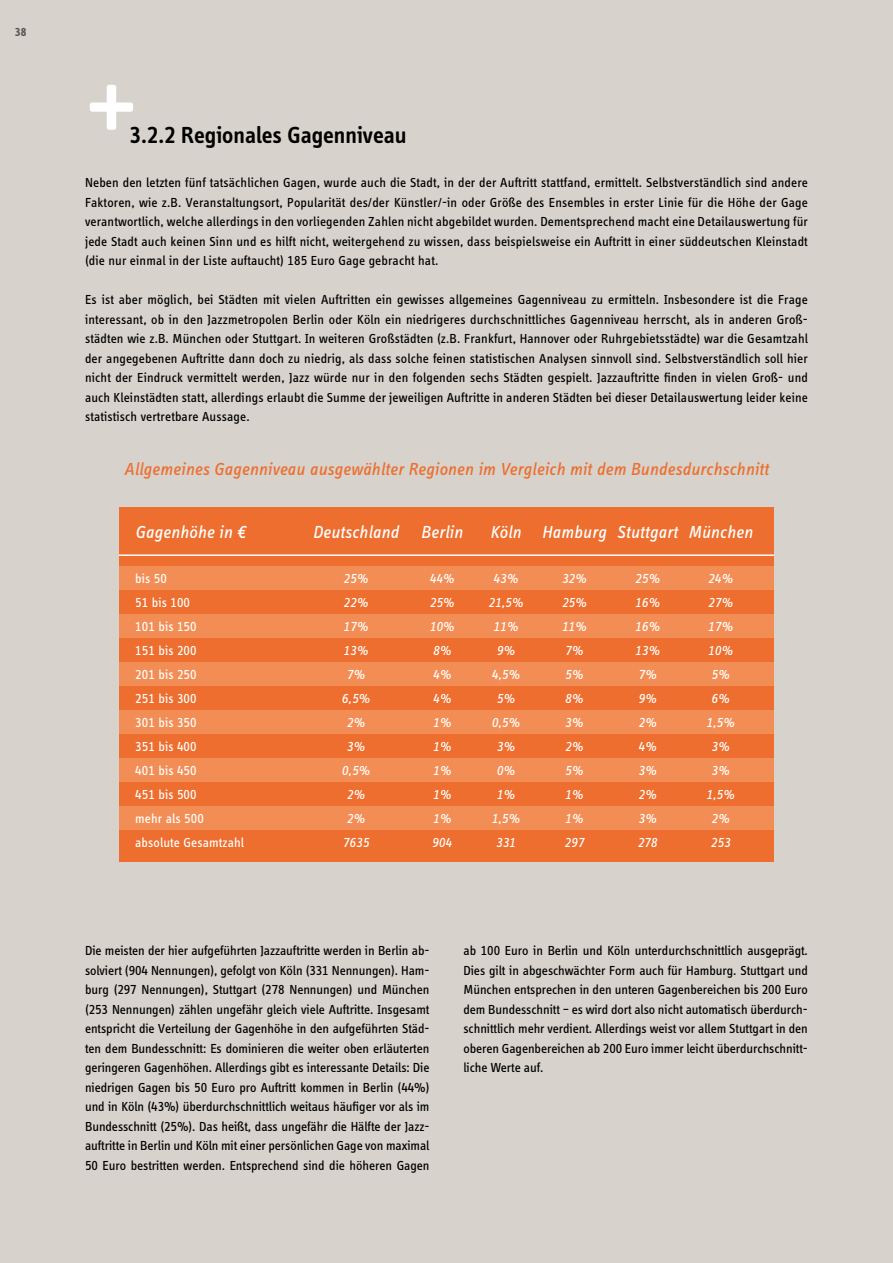
<style>
.page{position:relative;width:893px;height:1263px;background:#d7d2cb}
.page>*{position:absolute;margin:0;border:0;box-sizing:border-box;transform-origin:0 0}
.t1{font:103.2px "Info Disp Semibold Tf";color:#fff}
.t2{font:24px "Info Disp Semibold Tf";color:#000}
.t3{font:italic 18px "Info Disp Book Tf";letter-spacing:.01em;color:#ed6e2e}
.t4{font:italic 18px "Info Disp Book Tf";letter-spacing:.01em;color:#fff}
.t5{font:13.5px/19.5px "Info Disp Book Tf";color:#000;text-align:justify}
.t6{font:italic 13.5px/24px "Info Disp Book Tf";letter-spacing:.01em;color:#fff;text-align:center}
.t7{font:13.5px/24px "Info Disp Book Tf";letter-spacing:.01em;color:#fff}
.t8{font:700 12px "Info Disp";color:#575756}
</style>
<div class="page">
<div style="left:119px;top:507px;width:655px;height:355px;background:#ed6e2e"></div>
<div style="left:119px;top:566px;width:655px;height:24px;background:#f28e55"></div>
<div style="left:119px;top:614px;width:655px;height:24px;background:#f28e55"></div>
<div style="left:119px;top:662px;width:655px;height:24px;background:#f28e55"></div>
<div style="left:119px;top:710px;width:655px;height:24px;background:#f28e55"></div>
<div style="left:119px;top:758px;width:655px;height:24px;background:#f28e55"></div>
<div style="left:119px;top:806px;width:655px;height:24px;background:#f28e55"></div>
<hr style="left:119px;top:554px;width:655px;height:2px;background:#fff">
<p class="t8" style="left:15px;top:25px;width:13px">38</p>
<h1 class="t1" style="left:85px;top:50px;width:54px">+</h1>
<h2 class="t2" style="left:130px;top:121px;width:278px">3.2.2 Regionales Gagenniveau</h2>
<p class="t5" style="left:85px;top:173px;width:724px">Neben den letzten fünf tatsächlichen Gagen, wurde auch die Stadt, in der der Auftritt stattfand, ermittelt. Selbstverständlich sind andere Faktoren, wie z.B. Veranstaltungsort, Popularität des/der Künstler/-in oder Größe des Ensembles in erster Linie für die Höhe der Gage verantwortlich, welche allerdings in den vorliegenden Zahlen nicht abgebildet wurden. Dementsprechend macht eine Detailauswertung für jede Stadt auch keinen Sinn und es hilft nicht, weitergehend zu wissen, dass beispielsweise ein Auftritt in einer süddeutschen Kleinstadt (die nur einmal in der Liste auftaucht) 185 Euro Gage gebracht hat.</p>
<p class="t5" style="left:85px;top:290px;width:724px">Es ist aber möglich, bei Städten mit vielen Auftritten ein gewisses allgemeines Gagenniveau zu ermitteln. Insbesondere ist die Frage interessant, ob in den Jazzmetropolen Berlin oder Köln ein niedrigeres durchschnittliches Gagenniveau herrscht, als in anderen Groß&shy;städten wie z.B. München oder Stuttgart. In weiteren Großstädten (z.B. Frankfurt, Hannover oder Ruhrgebietsstädte) war die Gesamtzahl der angegebenen Auftritte dann doch zu niedrig, als dass solche feinen statistischen Analysen sinnvoll sind. Selbstverständlich soll hier nicht der Eindruck vermittelt werden, Jazz würde nur in den folgenden sechs Städten gespielt. Jazzauftritte finden in vielen Groß- und auch Kleinstädten statt, allerdings erlaubt die Summe der jeweiligen Auftritte in anderen Städten bei dieser Detailauswertung leider keine statistisch vertretbare Aussage.</p>
<h3 class="t3" style="left:124px;top:459px;width:646px">Allgemeines Gagenniveau ausgewählter Regionen im Vergleich mit dem Bundesdurchschnitt</h3>
<h3 class="t4" style="left:135px;top:522px;width:112px">Gagenhöhe in €</h3>
<p class="t7" style="left:135px;top:566px;width:110px">bis 50<br>51 bis 100<br>101 bis 150<br>151 bis 200<br>201 bis 250<br>251 bis 300<br>301 bis 350<br>351 bis 400<br>401 bis 450<br>451 bis 500<br>mehr als 500 absolute Gesamtzahl</p>
<h3 class="t4" style="left:313px;top:522px;width:87px">Deutschland</h3>
<p class="t6" style="left:342px;top:566px;width:30px">25%<br>22%<br>17%<br>13%<br>7%<br>6,5%<br>2%<br>3%<br>0,5%<br>2%<br>2%<br>7635</p>
<h3 class="t4" style="left:421px;top:522px;width:43px">Berlin</h3>
<p class="t6" style="left:429px;top:566px;width:26px;text-align:left">44%<br>25%<br>10%<br>8%<br>4%<br>4%<br>1%<br>1%<br>1%<br>1%<br>1%<br>904</p>
<h3 class="t4" style="left:490px;top:522px;width:33px">Köln</h3>
<p class="t6" style="left:488px;top:566px;width:36px">43%<br>21,5%<br>11%<br>9%<br>4,5%<br>5%<br>0,5%<br>3%<br>0%<br>1%<br>1,5%<br>331</p>
<h3 class="t4" style="left:542px;top:522px;width:66px">Hamburg</h3>
<p class="t6" style="left:562px;top:566px;width:26px;text-align:left">32%<br>25%<br>11%<br>7%<br>5%<br>8%<br>3%<br>2%<br>5%<br>1%<br>1%<br>297</p>
<h3 class="t4" style="left:617px;top:522px;width:62px">Stuttgart</h3>
<p class="t6" style="left:635px;top:566px;width:26px;text-align:left">25%<br>16%<br>16%<br>13%<br>7%<br>9%<br>2%<br>4%<br>3%<br>2%<br>3%<br>278</p>
<h3 class="t4" style="left:688px;top:522px;width:66px">München</h3>
<p class="t6" style="left:706px;top:566px;width:30px">24%<br>27%<br>17%<br>10%<br>5%<br>6%<br>1,5%<br>3%<br>3%<br>1,5%<br>2%<br>253</p>
<p class="t5" style="left:85px;top:941px;width:346px">Die meisten der hier aufgeführten Jazzauftritte werden in Berlin ab&shy;solviert (904 Nennungen), gefolgt von Köln (331 Nennungen). Ham&shy;burg (297 Nennungen), Stuttgart (278 Nennungen) und München (253 Nennungen) zählen ungefähr gleich viele Auftritte. Insgesamt entspricht die Verteilung der Gagenhöhe in den aufgeführten Städ&shy;ten dem Bundesschnitt: Es dominieren die weiter oben erläuterten geringeren Gagenhöhen. Allerdings gibt es interessante Details: Die niedrigen Gagen bis 50 Euro pro Auftritt kommen in Berlin (44%) und in Köln (43%) überdurchschnittlich weitaus häufiger vor als im Bundesschnitt (25%). Das heißt, dass ungefähr die Hälfte der Jazz&shy;auftritte in Berlin und Köln mit einer persönlichen Gage von maximal 50 Euro bestritten werden. Entsprechend sind die höheren Gagen</p>
<p class="t5" style="left:463px;top:941px;width:346px">ab 100 Euro in Berlin und Köln unterdurchschnittlich ausgeprägt.<br>Dies gilt in abgeschwächter Form auch für Hamburg. Stuttgart und München entsprechen in den unteren Gagenbereichen bis 200 Euro dem Bundesschnitt – es wird dort also nicht automatisch überdurch&shy;schnittlich mehr verdient. Allerdings weist vor allem Stuttgart in den oberen Gagenbereichen ab 200 Euro immer leicht überdurchschnitt&shy;liche Werte auf.</p>
</div>
